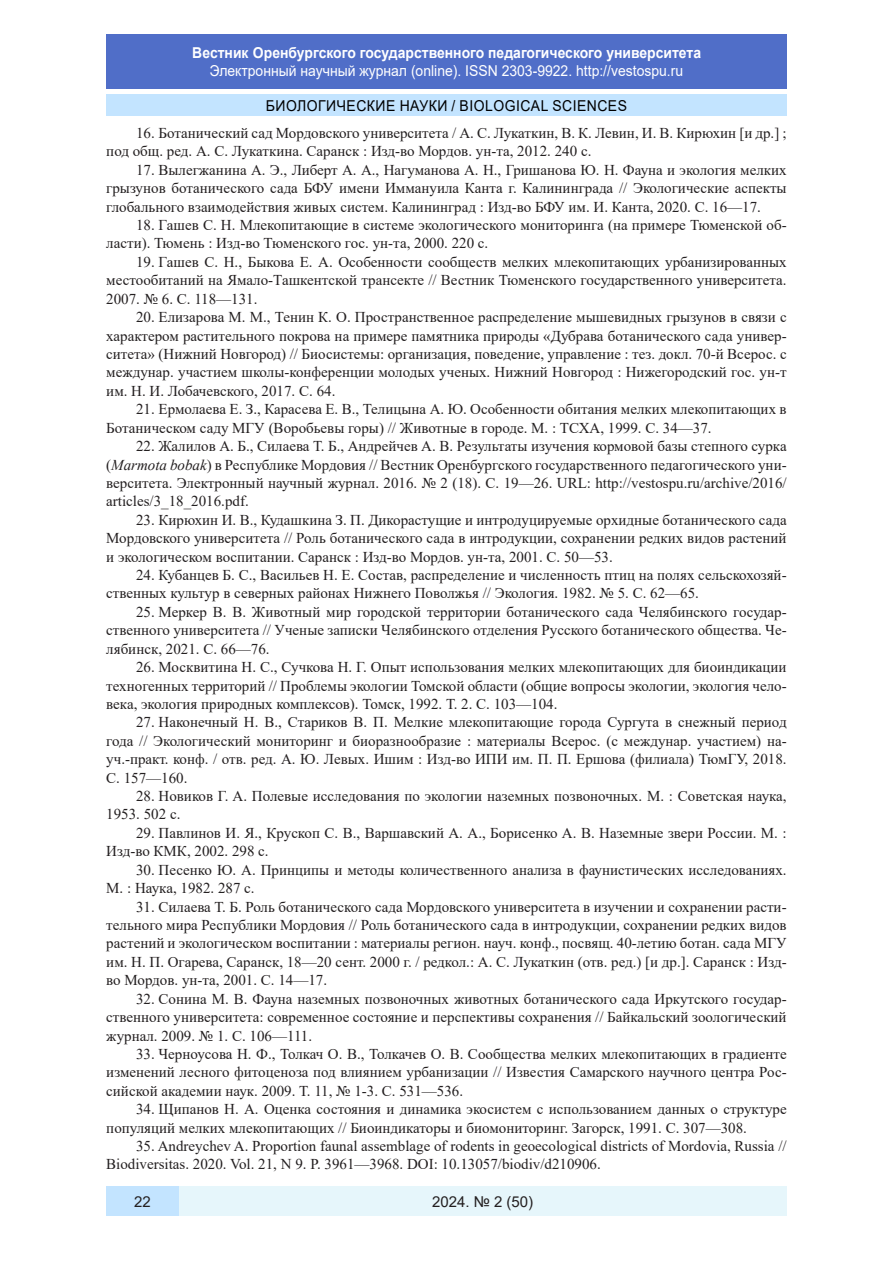
<style>
.page{position:relative;width:893px;height:1263px;background:#fff}
.page>*{position:absolute;margin:0;border:0;box-sizing:border-box;transform-origin:0 0}
.литература{font:15px/18.5px "Times New Roman";color:#231f20;text-align:justify}
.t1{font:15px "Arial";color:#fff;scale:.93 1}
.t2{font:700 15px "Arial";color:#fff;scale:.93 1}
.t3{font:15px "Arial";letter-spacing:.035em;color:#000;scale:.93 1}
.t4{font:15px "Arial";color:#231f20}
.s1{font-style:italic}
</style>
<div class="page">
<div style="left:106px;top:34px;width:681px;height:55px;background:#506ec8"></div>
<div style="left:106px;top:95px;width:681px;height:21px;background:#c3e4ff"></div>
<div style="left:179px;top:1186px;width:608px;height:30px;background:#e6f6fb"></div>
<div style="left:106px;top:1186px;width:73px;height:30px;background:#c3e4ff"></div>
<p class="t2" style="left:192px;top:42px;width:549px">Вестник Оренбургского государственного педагогического университета</p>
<p class="t1" style="left:210px;top:60px;width:511px">Электронный научный журнал (online). ISSN 2303-9922. http://vestospu.ru</p>
<p class="t3" style="left:266px;top:95px;width:390px">БИОЛОГИЧЕСКИЕ НАУКИ / BIOLOGICAL SCIENCES</p>
<p class="литература" style="left:106px;top:123px;width:682px;text-indent:30px">16. Ботанический сад Мордовского университета / А. С. Лукаткин, В. К. Левин, И. В. Кирюхин [и др.] ; под общ. ред. А. С. Лукаткина. Саранск : Изд-во Мордов. ун-та, 2012. 240 с.</p>
<p class="литература" style="left:106px;top:160px;width:682px;text-indent:30px">17. Вылегжанина А. Э., Либерт А. А., Нагуманова А. Н., Гришанова Ю. Н. Фауна и экология мелких грызунов ботанического сада БФУ имени Иммануила Канта г. Калининграда // Экологические аспекты глобального взаимодействия живых систем. Калининград : Изд-во БФУ им. И. Канта, 2020. С. 16—17.</p>
<p class="литература" style="left:106px;top:215px;width:682px;text-indent:30px">18. Гашев С. Н. Млекопитающие в системе экологического мониторинга (на примере Тюменской об&shy;ласти). Тюмень : Изд-во Тюменского гос. ун-та, 2000. 220 с.</p>
<p class="литература" style="left:106px;top:252px;width:682px;text-indent:30px">19. Гашев С. Н., Быкова Е. А. Особенности сообществ мелких млекопитающих урбанизированных местообитаний на Ямало-Ташкентской трансекте // Вестник Тюменского государственного университета.<br>2007. № 6. С. 118—131.</p>
<p class="литература" style="left:106px;top:307px;width:682px;text-indent:30px">20. Елизарова М. М., Тенин К. О. Пространственное распределение мышевидных грызунов в связи с характером растительного покрова на примере памятника природы «Дубрава ботанического сада универ&shy;ситета» (Нижний Новгород) // Биосистемы: организация, поведение, управление : тез. докл. 70-й Всерос. с междунар. участием школы-конференции молодых ученых. Нижний Новгород : Нижегородский гос. ун-т им. Н. И. Лобачевского, 2017. С. 64.</p>
<p class="литература" style="left:106px;top:399px;width:682px;text-indent:30px">21. Ермолаева Е. З., Карасева Е. В., Телицына А. Ю. Особенности обитания мелких млекопитающих в<br>Ботаническом саду МГУ (Воробьевы горы) // Животные в городе. М. : ТСХА, 1999. С. 34—37.</p>
<p class="литература" style="left:106px;top:436px;width:682px;text-indent:30px">22. Жалилов А. Б., Силаева Т. Б., Андрейчев А. В. Результаты изучения кормовой базы степного сурка (<span class="s1">Marmota bobak</span>) в Республике Мордовия // Вестник Оренбургского государственного педагогического уни&shy;верситета. Электронный научный журнал. 2016. № 2 (18). С. 19—26. URL: http://vestospu.ru/archive/2016/ articles/3_18_2016.pdf.</p>
<p class="литература" style="left:106px;top:510px;width:682px;text-indent:30px">23. Кирюхин И. В., Кудашкина З. П. Дикорастущие и интродуцируемые орхидные ботанического сада Мордовского университета // Роль ботанического сада в интродукции, сохранении редких видов растений и экологическом воспитании. Саранск : Изд-во Мордов. ун-та, 2001. С. 50—53.</p>
<p class="литература" style="left:106px;top:565px;width:682px;text-indent:30px">24. Кубанцев Б. С., Васильев Н. Е. Состав, распределение и численность птиц на полях сельскохозяй&shy;ственных культур в северных районах Нижнего Поволжья // Экология. 1982. № 5. С. 62—65.</p>
<p class="литература" style="left:106px;top:602px;width:682px;text-indent:30px">25. Меркер В. В. Животный мир городской территории ботанического сада Челябинского государ&shy;ственного университета // Ученые записки Челябинского отделения Русского ботанического общества. Че&shy;лябинск, 2021. С. 66—76.</p>
<p class="литература" style="left:106px;top:657px;width:682px;text-indent:30px">26. Москвитина Н. С., Сучкова Н. Г. Опыт использования мелких млекопитающих для биоиндикации техногенных территорий // Проблемы экологии Томской области (общие вопросы экологии, экология чело&shy;века, экология природных комплексов). Томск, 1992. Т. 2. С. 103—104.</p>
<p class="литература" style="left:106px;top:713px;width:682px;text-indent:30px">27. Наконечный Н. В., Стариков В. П. Мелкие млекопитающие города Сургута в снежный период года // Экологический мониторинг и биоразнообразие : материалы Всерос. (с междунар. участием) на&shy;уч.-практ. конф. / отв. ред. А. Ю. Левых. Ишим : Изд-во ИПИ им. П. П. Ершова (филиала) ТюмГУ, 2018.<br>С. 157—160.</p>
<p class="литература" style="left:106px;top:786px;width:682px;text-indent:30px">28. Hовиков Г. A. Полевые исследования по экологии наземных позвоночных. М. : Советская наука,<br>1953. 502 c.</p>
<p class="литература" style="left:106px;top:823px;width:682px;text-indent:30px">29. Павлинов И. Я., Крускоп С. В., Варшавский А. А., Борисенко А. В. Наземные звери России. М. :<br>Изд-во КМК, 2002. 298 с.</p>
<p class="литература" style="left:106px;top:860px;width:682px;text-indent:30px">30. Песенко Ю. А. Принципы и методы количественного анализа в фаунистических исследованиях.<br>М. : Наука, 1982. 287 с.</p>
<p class="литература" style="left:106px;top:897px;width:682px;text-indent:30px">31. Силаева Т. Б. Роль ботанического сада Мордовского университета в изучении и сохранении расти&shy;тельного мира Республики Мордовия // Роль ботанического сада в интродукции, сохранении редких видов растений и экологическом воспитании : материалы регион. науч. конф., посвящ. 40-летию ботан. сада МГУ им. Н. П. Огарева, Саранск, 18—20 сент. 2000 г. / редкол.: А. С. Лукаткин (отв. ред.) [и др.]. Саранск : Изд&shy;во Мордов. ун-та, 2001. С. 14—17.</p>
<p class="литература" style="left:106px;top:989px;width:682px;text-indent:30px">32. Сонина М. В. Фауна наземных позвоночных животных ботанического сада Иркутского государ&shy;ственного университета: современное состояние и перспективы сохранения // Байкальский зоологический журнал. 2009. № 1. С. 106—111.</p>
<p class="литература" style="left:106px;top:1044px;width:682px;text-indent:30px">33. Черноусова Н. Ф., Толкач О. В., Толкачев О. В. Сообщества мелких млекопитающих в градиенте изменений лесного фитоценоза под влиянием урбанизации // Известия Самарского научного центра Рос&shy;сийской академии наук. 2009. Т. 11, № 1-3. С. 531—536.</p>
<p class="литература" style="left:106px;top:1099px;width:682px;text-indent:30px">34. Щипанов Н. А. Оценка состояния и динамика экосистем с использованием данных о структуре популяций мелких млекопитающих // Биоиндикаторы и биомониторинг. Загорск, 1991. С. 307—308.</p>
<p class="литература" style="left:106px;top:1136px;width:682px;text-indent:30px">35. Andreychev A. Proportion faunal assemblage of rodents in geoecological districts of Mordovia, Russia //<br>Biodiversitas. 2020. Vol. 21, N 9. P. 3961—3968. DOI: 10.13057/biodiv/d210906.</p>
<p class="t4" style="left:134px;top:1191px;width:18px">22</p>
<p class="t4" style="left:432px;top:1192px;width:103px">2024. № 2 (50)</p>
</div>
